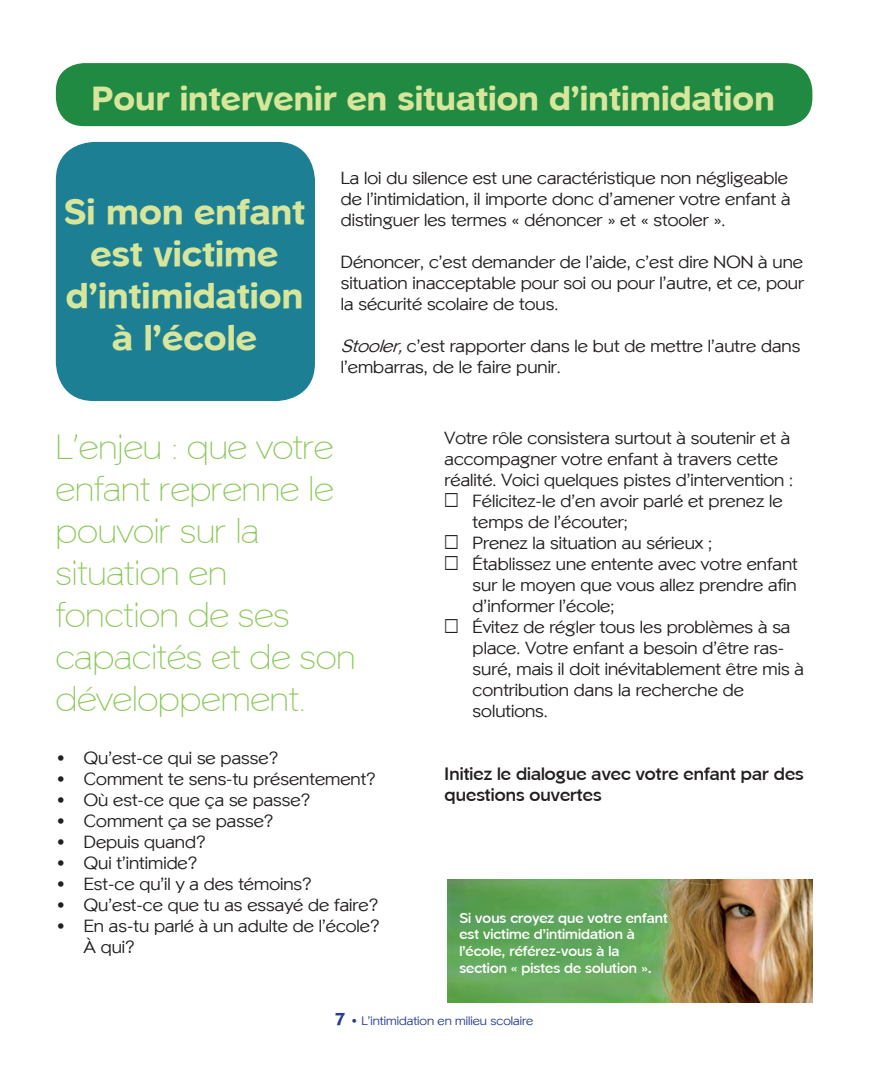
<style>
.page{position:relative;width:873px;height:1073px;background:#fff}
.page>*{position:absolute;margin:0;border:0;box-sizing:border-box;transform-origin:0 0}
.t1{font:35px/42px "Phinster Fine";color:#8ac756}
.t2{font:800 35px/42px "Phinster";color:#d8e69c;text-align:center}
.t3{font:800 33.25px "Phinster";color:#d8e69c}
.t4{font:17.5px/21px "Phinster";color:#231f20}
.t5{font:700 17.5px/21px "Phinster";color:#231f20}
.t6{font:700 14px/16.8px "Phinster";color:#fff}
.t7{font:12.25px "Phinster";color:#253f8e}
.s1{font-style:italic}
.s2{font-weight:800;font-size:17.5px}
</style>
<div class="page">
<div style="left:56px;top:63px;width:756px;height:63px;background:#208a42;border-radius:28px"></div>
<div style="left:56px;top:142px;width:259px;height:259px;background:#1d7f93;border-radius:38px"></div>
<img style="left:447px;top:879px;width:365px;height:123px">
<h2 class="t3" style="left:92px;top:80px;width:684px">Pour intervenir en situation d’intimidation</h2>
<h1 class="t2" style="left:64px;top:191px;width:243px">Si mon enfant est victime d’intimidation à l’école</h1>
<p class="t4" style="left:341px;top:167px;width:451px">La loi du silence est une caractéristique non négligeable de l’intimidation, il importe donc d’amener votre enfant à distinguer les termes « dénoncer » et « stooler ».</p>
<p class="t4" style="left:341px;top:251px;width:464px;text-align:justify">Dénoncer, c’est demander de l’aide, c’est dire NON à une situation inacceptable pour soi ou pour l’autre, et ce, pour la sécurité scolaire de tous.</p>
<p class="t4" style="left:341px;top:335px;width:461px"><span class="s1">Stooler,</span>c’est rapporter dans le but de mettre l’autre dans l’embarras, de le faire punir.</p>
<h1 class="t1" style="left:56px;top:426px;width:301px">L’enjeu : que votre enfant reprenne le pouvoir sur la situation en fonction de ses capacités et de son développement.</h1>
<p class="t4" style="left:56px;top:746px;width:224px">• Qu’est-ce qui se passe?</p>
<p class="t4" style="left:56px;top:767px;width:321px">• Comment te sens-tu présentement?</p>
<p class="t4" style="left:56px;top:788px;width:256px">• Où est-ce que ça se passe?</p>
<p class="t4" style="left:56px;top:809px;width:219px">• Comment ça se passe?</p>
<p class="t4" style="left:56px;top:830px;width:151px">• Depuis quand?</p>
<p class="t4" style="left:56px;top:851px;width:143px">• Qui t’intimide?</p>
<p class="t4" style="left:56px;top:872px;width:257px">• Est-ce qu’il y a des témoins?</p>
<p class="t4" style="left:56px;top:893px;width:324px">• Qu’est-ce que tu as essayé de faire?</p>
<p class="t4" style="left:84px;top:914px;width:297px;text-indent:-28px">• En as-tu parlé à un adulte de l’école?<br>À qui?</p>
<p class="t4" style="left:444px;top:427px;width:350px">Votre rôle consistera surtout à soutenir et à accompagner votre enfant à travers cette réalité. Voici quelques pistes d’intervention :</p>
<p class="t4" style="left:472px;top:490px;width:311px;text-indent:-28px">➢ Félicitez-le d’en avoir parlé et prenez le temps de l’écouter;</p>
<p class="t4" style="left:444px;top:532px;width:269px">➢ Prenez la situation au sérieux ;</p>
<p class="t4" style="left:472px;top:553px;width:326px;text-align:justify;text-indent:-28px">➢ Établissez une entente avec votre enfant sur le moyen que vous allez prendre afin d’informer l’école;</p>
<p class="t4" style="left:472px;top:616px;width:333px;text-indent:-28px">➢ Évitez de régler tous les problèmes à sa place. Votre enfant a besoin d’être ras&shy;suré, mais il doit inévitablement être mis à contribution dans la recherche de solutions.</p>
<p class="t5" style="left:444px;top:763px;width:361px">Initiez le dialogue avec votre enfant par des questions ouvertes</p>
<p class="t6" style="left:459px;top:908px;width:210px">Si vous croyez que votre enfant est victime d’intimidation à l’école, référez-vous à la section « pistes de solution ».</p>
<p class="t7" style="left:335px;top:1013px;width:200px"><span class="s2">7</span> • L’intimidation en milieu scolaire</p>
</div>
